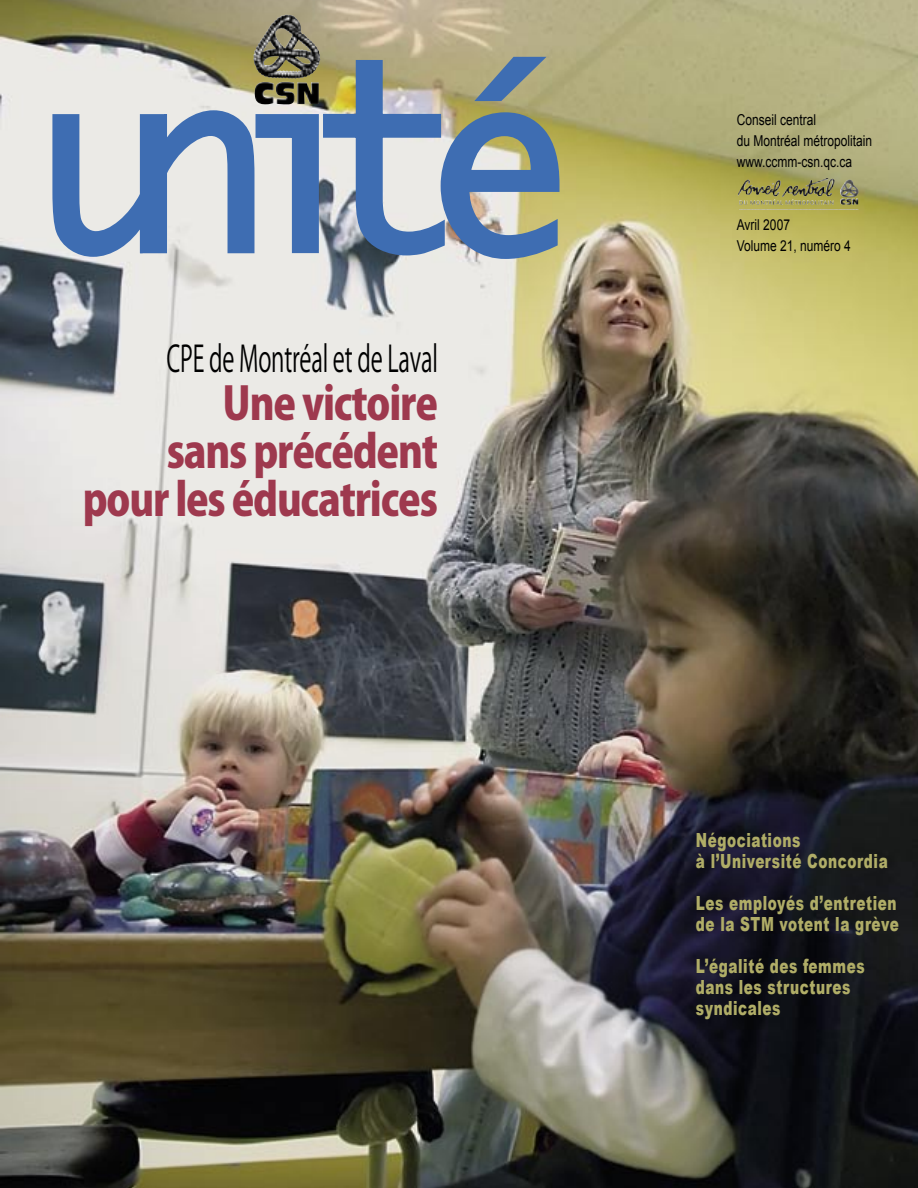
<style>
.page{position:relative;width:918px;height:1188px;background:#fff}
.page>*{position:absolute;margin:0;border:0;box-sizing:border-box;transform-origin:0 0}
.Titres_30{font:800 45px "Koz Go Std";letter-spacing:-.03em;color:#9e394e;scale:.9 1}
.Sur_titres_18{font:36px "Koz Go Std";letter-spacing:-.01em;color:#000;scale:.62 1}
.St_13_sur_14{font:900 19.5px "Arial";letter-spacing:.04em;color:#b0ad67;scale:.7 1}
.t1{font:15px "Arial";color:#000;scale:.8 1}
</style>
<div class="page">
<img style="left:0;top:0;width:918px;height:1188px">
<img style="left:785px;top:179px;width:50px;height:18px">
<svg style="left:50px;top:54px;width:512px;height:208px;background:#9aa9b8"></svg>
<img style="left:285px;top:15px;width:35px;height:61px">
<p class="Sur_titres_18" style="left:167px;top:336px;width:439px">CPE de Montréal et de Laval</p>
<p class="Titres_30" style="left:223px;top:374px;width:241px">Une victoire</p>
<p class="Titres_30" style="left:167px;top:422px;width:303px">sans précédent</p>
<p class="Titres_30" style="left:83px;top:470px;width:396px">pour les éducatrices</p>
<p class="t1" style="left:737px;top:109px;width:101px">Conseil central</p>
<p class="t1" style="left:737px;top:130px;width:171px">du Montréal métropolitain</p>
<p class="t1" style="left:737px;top:151px;width:146px">www.ccmm-csn.qc.ca</p>
<p class="t1" style="left:737px;top:214px;width:68px">Avril 2007</p>
<p class="t1" style="left:737px;top:235px;width:144px">Volume 21, numéro 4</p>
<p class="St_13_sur_14" style="left:696px;top:826px;width:151px">Négociations</p>
<p class="St_13_sur_14" style="left:696px;top:847px;width:276px">à l’Université Concordia</p>
<p class="St_13_sur_14" style="left:696px;top:889px;width:288px">Les employés d’entretien</p>
<p class="St_13_sur_14" style="left:696px;top:910px;width:291px">de la STM votent la grève</p>
<p class="St_13_sur_14" style="left:696px;top:952px;width:243px">L’égalité des femmes</p>
<p class="St_13_sur_14" style="left:696px;top:973px;width:222px">dans les structures</p>
<p class="St_13_sur_14" style="left:696px;top:994px;width:122px">syndicales</p>
</div>
